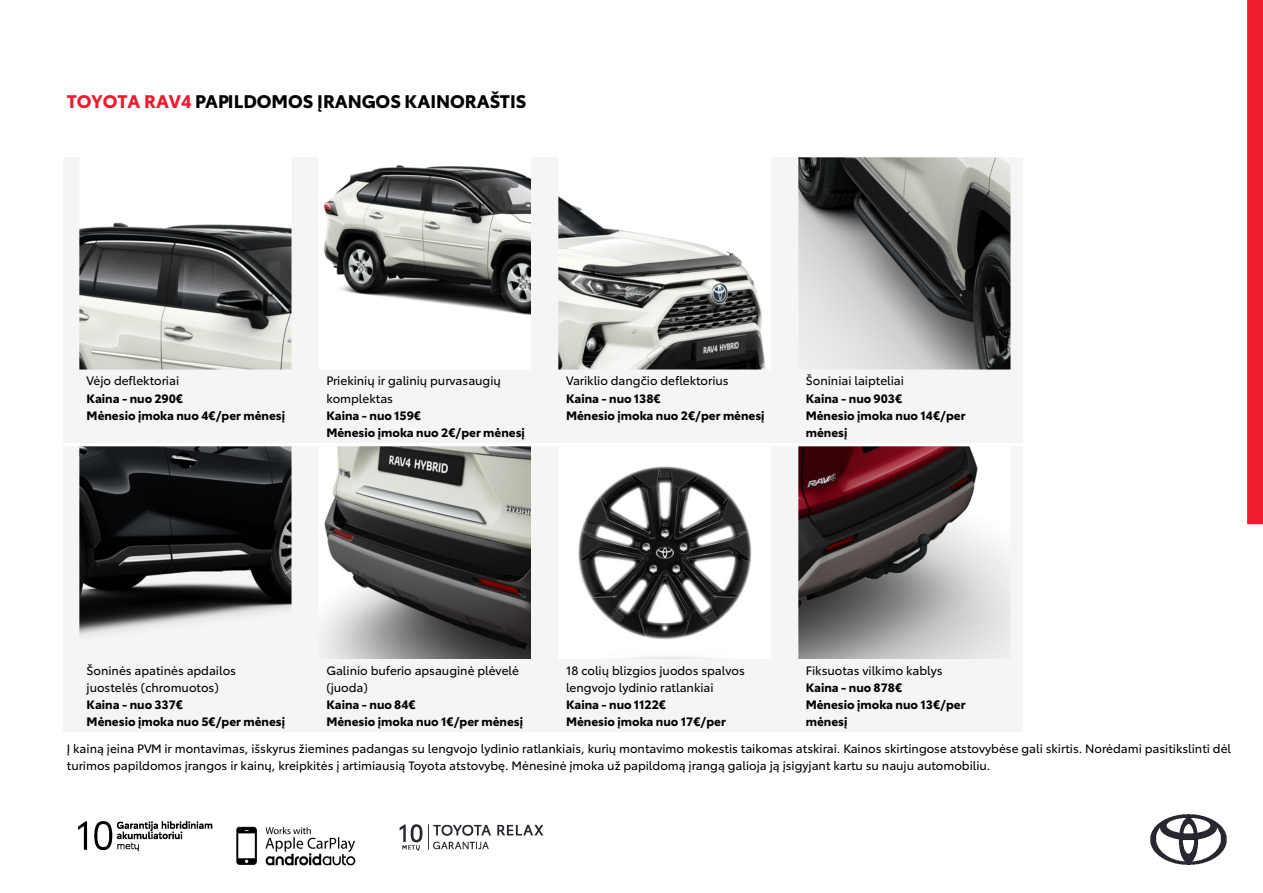
<style>
.page{position:relative;width:1263px;height:893px;background:#fff}
.page>*{position:absolute;margin:0;border:0;box-sizing:border-box;transform-origin:0 0}
.t1{font:700 18px "Toyota Type";color:#000}
.t2{font:12px/17.1px "Toyota Type";color:#000}
.t3{font:700 12px/17.1px "Toyota Type";color:#000}
.s1{color:#ed1c2f}
</style>
<div class="page">
<img style="left:79px;top:0;width:1184px;height:525px">
<div style="left:64px;top:157px;width:15px;height:213px;background:#f5f5f5"></div>
<img style="left:79px;top:157px;width:213px;height:213px">
<div style="left:292px;top:157px;width:11px;height:213px;background:#f5f5f5"></div>
<div style="left:303px;top:157px;width:16px;height:213px;background:#f5f5f5"></div>
<img style="left:319px;top:157px;width:212px;height:213px">
<div style="left:531px;top:157px;width:12px;height:213px;background:#f5f5f5"></div>
<div style="left:543px;top:157px;width:15px;height:213px;background:#f5f5f5"></div>
<img style="left:558px;top:157px;width:213px;height:213px">
<div style="left:771px;top:157px;width:12px;height:213px;background:#f5f5f5"></div>
<div style="left:783px;top:157px;width:15px;height:213px;background:#f5f5f5"></div>
<img style="left:798px;top:157px;width:213px;height:213px">
<div style="left:1011px;top:157px;width:12px;height:213px;background:#f5f5f5"></div>
<div style="left:64px;top:370px;width:15px;height:72px;background:#f5f5f5"></div>
<div style="left:79px;top:370px;width:213px;height:72px;background:#f5f5f5"></div>
<div style="left:292px;top:370px;width:11px;height:72px;background:#f5f5f5"></div>
<div style="left:303px;top:370px;width:16px;height:72px;background:#f5f5f5"></div>
<div style="left:319px;top:370px;width:212px;height:72px;background:#f5f5f5"></div>
<div style="left:531px;top:370px;width:12px;height:72px;background:#f5f5f5"></div>
<div style="left:543px;top:370px;width:15px;height:72px;background:#f5f5f5"></div>
<div style="left:558px;top:370px;width:213px;height:72px;background:#f5f5f5"></div>
<div style="left:771px;top:370px;width:12px;height:72px;background:#f5f5f5"></div>
<div style="left:783px;top:370px;width:15px;height:72px;background:#f5f5f5"></div>
<div style="left:798px;top:370px;width:213px;height:72px;background:#f5f5f5"></div>
<div style="left:1011px;top:370px;width:12px;height:72px;background:#f5f5f5"></div>
<div style="left:64px;top:447px;width:15px;height:212px;background:#f5f5f5"></div>
<img style="left:79px;top:447px;width:213px;height:195px">
<div style="left:292px;top:447px;width:11px;height:212px;background:#f5f5f5"></div>
<div style="left:303px;top:447px;width:16px;height:212px;background:#f5f5f5"></div>
<img style="left:319px;top:447px;width:212px;height:212px">
<div style="left:531px;top:447px;width:12px;height:212px;background:#f5f5f5"></div>
<div style="left:543px;top:447px;width:15px;height:212px;background:#f5f5f5"></div>
<img style="left:558px;top:447px;width:213px;height:212px">
<div style="left:771px;top:447px;width:12px;height:212px;background:#f5f5f5"></div>
<div style="left:783px;top:447px;width:15px;height:212px;background:#f5f5f5"></div>
<img style="left:798px;top:447px;width:213px;height:212px">
<div style="left:1011px;top:447px;width:12px;height:212px;background:#f5f5f5"></div>
<div style="left:64px;top:659px;width:15px;height:73px;background:#f5f5f5"></div>
<div style="left:79px;top:659px;width:213px;height:73px;background:#f5f5f5"></div>
<div style="left:292px;top:659px;width:11px;height:73px;background:#f5f5f5"></div>
<div style="left:303px;top:659px;width:16px;height:73px;background:#f5f5f5"></div>
<div style="left:319px;top:659px;width:212px;height:73px;background:#f5f5f5"></div>
<div style="left:531px;top:659px;width:12px;height:73px;background:#f5f5f5"></div>
<div style="left:543px;top:659px;width:15px;height:73px;background:#f5f5f5"></div>
<div style="left:558px;top:659px;width:213px;height:73px;background:#f5f5f5"></div>
<div style="left:771px;top:659px;width:12px;height:73px;background:#f5f5f5"></div>
<div style="left:783px;top:659px;width:15px;height:73px;background:#f5f5f5"></div>
<div style="left:798px;top:659px;width:213px;height:73px;background:#f5f5f5"></div>
<div style="left:1011px;top:659px;width:12px;height:73px;background:#f5f5f5"></div>
<img style="left:78px;top:821px;width:135px;height:31px">
<img style="left:236px;top:826px;width:120px;height:40px">
<img style="left:399px;top:824px;width:145px;height:27px">
<img style="left:1150px;top:814px;width:77px;height:50px">
<h1 class="t1" style="left:67px;top:87px;width:461px"><span class="s1">TOYOTA RAV4</span> PAPILDOMOS ĮRANGOS KAINORAŠTIS</h1>
<p class="t2" style="left:87px;top:372px;width:94px">Vėjo deflektoriai</p>
<p class="t3" style="left:87px;top:389px;width:200px">Kaina - nuo 290€<br>Mėnesio įmoka nuo 4€/per mėnesį</p>
<p class="t2" style="left:326px;top:372px;width:176px">Priekinių ir galinių purvasaugių komplektas</p>
<p class="t3" style="left:326px;top:406px;width:200px">Kaina - nuo 159€<br>Mėnesio įmoka nuo 2€/per mėnesį</p>
<p class="t2" style="left:566px;top:372px;width:164px">Variklio dangčio deflektorius</p>
<p class="t3" style="left:566px;top:389px;width:200px">Kaina - nuo 138€<br>Mėnesio įmoka nuo 2€/per mėnesį</p>
<p class="t2" style="left:806px;top:372px;width:100px">Šoniniai laipteliai</p>
<p class="t3" style="left:806px;top:389px;width:161px">Kaina - nuo 903€<br>Mėnesio įmoka nuo 14€/per mėnesį</p>
<p class="t2" style="left:87px;top:661px;width:151px">Šoninės apatinės apdailos juostelės (chromuotos)</p>
<p class="t3" style="left:87px;top:695px;width:200px">Kaina - nuo 337€<br>Mėnesio įmoka nuo 5€/per mėnesį</p>
<p class="t2" style="left:326px;top:661px;width:194px">Galinio buferio apsauginė plėvelė (juoda)</p>
<p class="t3" style="left:326px;top:695px;width:198px">Kaina - nuo 84€<br>Mėnesio įmoka nuo 1€/per mėnesį</p>
<p class="t2" style="left:566px;top:661px;width:180px">18 colių blizgios juodos spalvos lengvojo lydinio ratlankiai</p>
<p class="t3" style="left:566px;top:695px;width:161px">Kaina - nuo 1122€<br>Mėnesio įmoka nuo 17€/per</p>
<p class="t2" style="left:806px;top:661px;width:138px">Fiksuotas vilkimo kablys</p>
<p class="t3" style="left:806px;top:678px;width:161px">Kaina - nuo 878€<br>Mėnesio įmoka nuo 13€/per mėnesį</p>
<p class="t2" style="left:67px;top:739px;width:1166px">Į kainą įeina PVM ir montavimas, išskyrus žiemines padangas su lengvojo lydinio ratlankiais, kurių montavimo mokestis taikomas atskirai. Kainos skirtingose atstovybėse gali skirtis. Norėdami pasitikslinti dėl turimos papildomos įrangos ir kainų, kreipkitės į artimiausią Toyota atstovybę. Mėnesinė įmoka už papildomą įrangą galioja ją įsigyjant kartu su nauju automobiliu.</p>
</div>
